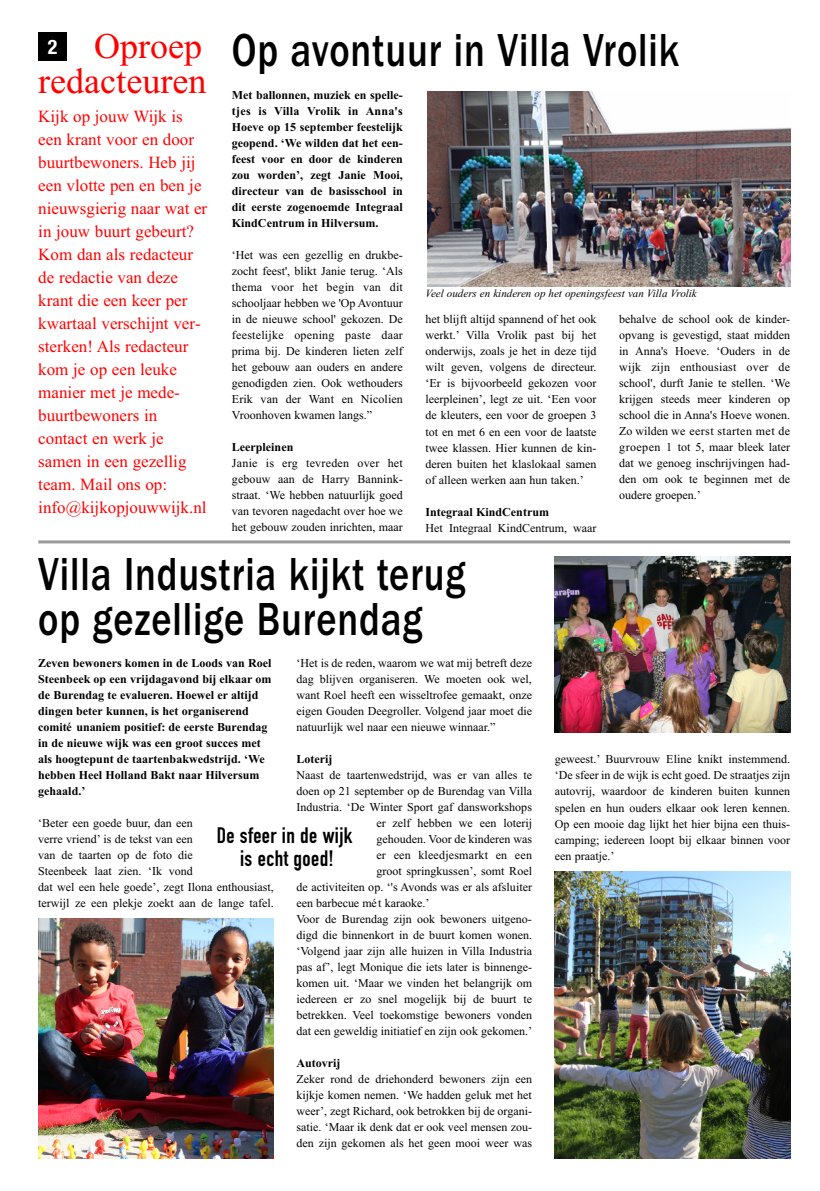
<style>
.page{position:relative;width:820px;height:1191px;background:#fff}
.page>*{position:absolute;margin:0;border:0;box-sizing:border-box;transform-origin:0 0}
.t1{font:500 48px/45px "Franklin Gothic";letter-spacing:.025em;color:#000;scale:.8 1}
.t2{font:36px/35px "Times New Roman";color:#f00;text-align:right}
.t3{font:22px/23px "DIN Engschrift Std";letter-spacing:.02em;color:#000;text-align:center}
.t4{font:700 condensed 20px "Helvetica Neue";color:#fff}
.t5{font:17px/23px "Times New Roman";color:#f00}
.t6{font:12px/16px "Times New Roman";color:#000;text-align:justify}
.t7{font:700 12px/16px "Times New Roman";color:#000;text-align:justify}
.t8{font:italic 11px "Times New Roman";color:#000}
</style>
<div class="page">
<img style="left:427px;top:92px;width:362px;height:194px">
<img style="left:554px;top:556px;width:235px;height:176px">
<img style="left:38px;top:918px;width:236px;height:240px">
<img style="left:554px;top:871px;width:235px;height:287px">
<hr style="left:38px;top:540px;width:751px;height:3px;background:#999">
<div style="left:38px;top:33px;width:29px;height:28px;background:#000"></div>
<h2 class="t2" style="left:38px;top:28px;width:169px">Oproep redacteuren</h2>
<p class="t5" style="left:38px;top:104px;width:170px">Kijk op jouw Wijk is een krant voor en door buurtbewoners. Heb jij een vlotte pen en ben je nieuwsgierig naar wat er in jouw buurt gebeurt?<br>Kom dan als redacteur de redactie van deze krant die een keer per kwartaal verschijnt ver&shy;sterken! Als redacteur kom je op een leuke manier met je mede&shy;buurtbewoners in contact en werk je samen in een gezellig team. Mail ons op: info@kijkopjouwwijk.nl</p>
<h3 class="t4" style="left:48px;top:35px;width:11px">2</h3>
<h1 class="t1" style="left:232px;top:27px;width:560px">Op avontuur in Villa Vrolik</h1>
<p class="t7" style="left:232px;top:87px;width:172px">Met ballonnen, muziek en spelle&shy;tjes is Villa Vrolik in Anna's Hoeve op 15 september feestelijk geopend. ‘We wilden dat het een&shy;feest voor en door de kinderen zou worden’, zegt Janie Mooi, directeur van de basisschool in dit eerste zogenoemde Integraal KindCentrum in Hilversum.</p>
<p class="t6" style="left:232px;top:247px;width:172px">‘Het was een gezellig en drukbe&shy;zocht feest', blikt Janie terug. ‘Als thema voor het begin van dit schooljaar hebben we 'Op Avontuur in de nieuwe school' gekozen. De feestelijke opening paste daar prima bij. De kinderen lieten zelf het gebouw aan ouders en andere genodigden zien. Ook wethouders Erik van der Want en Nicolien Vroonhoven kwamen langs.”</p>
<p class="t7" style="left:232px;top:439px;width:63px">Leerpleinen</p>
<p class="t6" style="left:232px;top:455px;width:172px">Janie is erg tevreden over het gebouw aan de Harry Bannink&shy;straat. ‘We hebben natuurlijk goed van tevoren nagedacht over hoe we het gebouw zouden inrichten, maar</p>
<p class="t8" style="left:425px;top:287px;width:272px">Veel ouders en kinderen op het openingsfeest van Villa Vrolik</p>
<p class="t6" style="left:425px;top:311px;width:172px">het blijft altijd spannend of het ook werkt.’ Villa Vrolik past bij het onderwijs, zoals je het in deze tijd wilt geven, volgens de directeur. ‘Er is bijvoorbeeld gekozen voor leerpleinen’, legt ze uit. ‘Een voor de kleuters, een voor de groepen 3 tot en met 6 en een voor de laatste twee klassen. Hier kunnen de kin&shy;deren buiten het klaslokaal samen of alleen werken aan hun taken.’</p>
<p class="t7" style="left:425px;top:503px;width:125px">Integraal KindCentrum</p>
<p class="t6" style="left:425px;top:519px;width:172px">Het Integraal KindCentrum, waar</p>
<p class="t6" style="left:619px;top:311px;width:172px">behalve de school ook de kinder&shy;opvang is gevestigd, staat midden in Anna's Hoeve. ‘Ouders in de wijk zijn enthousiast over de school', durft Janie te stellen. ‘We krijgen steeds meer kinderen op school die in Anna's Hoeve wonen.<br>Zo wilden we eerst starten met de groepen 1 tot 5, maar bleek later dat we genoeg inschrijvingen had&shy;den om ook te beginnen met de oudere groepen.’</p>
<h1 class="t1" style="left:38px;top:551px;width:535px">Villa Industria kijkt terug op gezellige Burendag</h1>
<p class="t6" style="left:296px;top:655px;width:237px">‘Het is de reden, waarom we wat mij betreft deze dag blijven organiseren. We moeten ook wel, want Roel heeft een wisseltrofee gemaakt, onze eigen Gouden Deegroller. Volgend jaar moet die natuurlijk wel naar een nieuwe winnaar.”</p>
<p class="t7" style="left:296px;top:751px;width:37px">Loterij</p>
<p class="t6" style="left:296px;top:767px;width:237px">Naast de taartenwedstrijd, was er van alles te</p>
<p class="t6" style="left:296px;top:783px;width:237px">doen op 21 september op de Burendag van Villa</p>
<p class="t6" style="left:296px;top:799px;width:237px">Industria. ‘De Winter Sport gaf dansworkshops</p>
<p class="t6" style="left:376px;top:815px;width:157px">er zelf hebben we een loterij</p>
<p class="t6" style="left:376px;top:831px;width:157px">gehouden. Voor de kinderen was</p>
<p class="t6" style="left:376px;top:847px;width:157px">er een kleedjesmarkt en een</p>
<p class="t6" style="left:376px;top:863px;width:157px">groot springkussen’, somt Roel</p>
<p class="t6" style="left:296px;top:879px;width:237px">de activiteiten op. ‘'s Avonds was er als afsluiter</p>
<p class="t6" style="left:296px;top:895px;width:134px">een barbecue mét karaoke.’</p>
<p class="t6" style="left:296px;top:911px;width:237px">Voor de Burendag zijn ook bewoners uitgeno-</p>
<p class="t6" style="left:296px;top:927px;width:237px">digd die binnenkort in de buurt komen wonen.</p>
<p class="t6" style="left:296px;top:943px;width:237px">‘Volgend jaar zijn alle huizen in Villa Industria</p>
<p class="t6" style="left:296px;top:959px;width:237px">pas af’, legt Monique die iets later is binnenge-</p>
<p class="t6" style="left:296px;top:975px;width:237px">komen uit. ‘Maar we vinden het belangrijk om</p>
<p class="t6" style="left:296px;top:991px;width:237px">iedereen er zo snel mogelijk bij de buurt te</p>
<p class="t6" style="left:296px;top:1007px;width:237px">betrekken. Veel toekomstige bewoners vonden</p>
<p class="t6" style="left:296px;top:1023px;width:237px">dat een geweldig initiatief en zijn ook gekomen.’</p>
<p class="t7" style="left:296px;top:1055px;width:45px">Autovrij</p>
<p class="t6" style="left:296px;top:1071px;width:237px">Zeker rond de driehonderd bewoners zijn een kijkje komen nemen. ‘We hadden geluk met het weer’, zegt Richard, ook betrokken bij de organi&shy;satie. ‘Maar ik denk dat er ook veel mensen zou&shy;den zijn gekomen als het geen mooi weer was</p>
<p class="t7" style="left:38px;top:655px;width:235px;text-align:left">Zeven bewoners komen in de Loods van Roel Steenbeek op een vrijdagavond bij elkaar om de Burendag te evalueren. Hoewel er altijd dingen beter kunnen, is het organiserend comité unaniem positief: de eerste Burendag in de nieuwe wijk was een groot succes met als hoogtepunt de taartenbakwedstrijd. ‘We hebben Heel Holland Bakt naar Hilversum gehaald.’</p>
<p class="t6" style="left:38px;top:815px;width:237px;text-align:left">‘Beter een goede buur, dan een<br>verre vriend’ is de tekst van een<br>van de taarten op de foto die<br>Steenbeek laat zien. ‘Ik vond<br>dat wel een hele goede’, zegt Ilona enthousiast, terwijl ze een plekje zoekt aan de lange tafel.</p>
<h3 class="t3" style="left:216px;top:823px;width:137px">De sfeer in de wijk is echt goed!</h3>
<p class="t6" style="left:554px;top:751px;width:237px">geweest.’ Buurvrouw Eline knikt instemmend. ‘De sfeer in de wijk is echt goed. De straatjes zijn autovrij, waardoor de kinderen buiten kunnen spelen en hun ouders elkaar ook leren kennen.<br>Op een mooie dag lijkt het hier bijna een thuis&shy;camping; iedereen loopt bij elkaar binnen voor een praatje.’</p>
</div>
